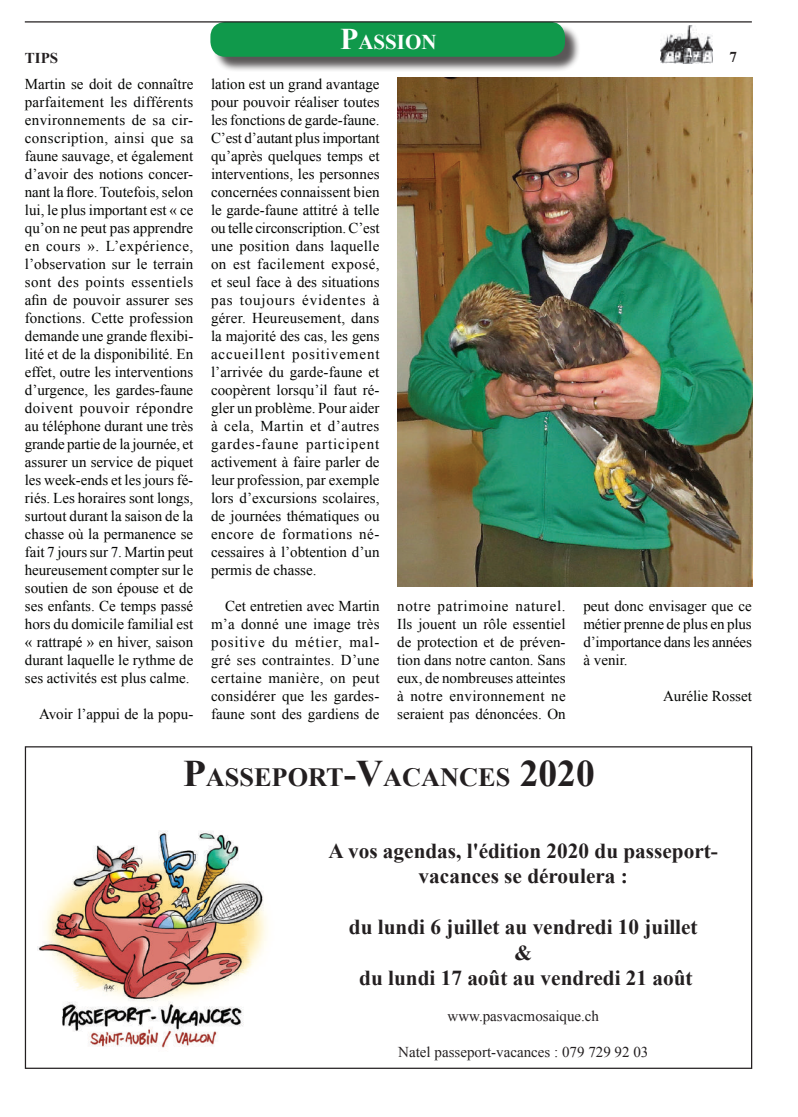
<style>
.page{position:relative;width:798px;height:1117px;background:#fff}
.page>*{position:absolute;margin:0;border:0;box-sizing:border-box;transform-origin:0 0}
.t1{font:700 26.25px "Times New Roman";color:#231f20}
.t2{font:700 21.25px/25.5px "Times New Roman";color:#231f20;text-align:center}
.t3{font:700 21px "Times New Roman";color:#fff}
.t4{font:15px/18px "Times New Roman";color:#040503;text-align:justify}
.t5{font:15px "Times New Roman";color:#231f20}
.t6{font:700 15px "Times New Roman";color:#231f20}
.s1{font-size:30px}
.s2{font-size:37.5px}
</style>
<div class="page">
<div style="left:212px;top:24px;width:368px;height:48px;background:#231f20;opacity:.75"></div>
<div style="left:210px;top:22px;width:354px;height:35px;background:#10994b;border-radius:15px"></div>
<img style="left:660px;top:26px;width:52px;height:37px">
<hr style="left:25px;top:21px;width:726px;height:2px;background:#231f20">
<img style="left:397px;top:78px;width:355px;height:508px">
<img style="left:37px;top:831px;width:231px;height:217px">
<h3 class="t3" style="left:340px;top:28px;width:98px"><span class="s1">P</span>ASSION</h3>
<p class="t6" style="left:25px;top:47px;width:35px">TIPS</p>
<p class="t6" style="left:729px;top:47px;width:9px">7</p>
<p class="t4" style="left:25px;top:74px;width:170px">Martin se doit de connaître parfaitement les différents environnements de sa cir&shy;conscription, ainsi que sa faune sauvage, et également d’avoir des notions concer&shy;nant la flore. Toutefois, selon lui, le plus important est « ce qu’on ne peut pas apprendre en cours ». L’expérience, l’observation sur le terrain sont des points essentiels afin de pouvoir assurer ses fonctions. Cette profession demande une grande flexibi&shy;lité et de la disponibilité. En effet, outre les interventions d’urgence, les gardes-faune doivent pouvoir répondre au téléphone durant une très grande partie de la journée, et assurer un service de piquet les week-ends et les jours fé&shy;riés. Les horaires sont longs, surtout durant la saison de la chasse où la permanence se fait 7 jours sur 7. Martin peut heureusement compter sur le soutien de son épouse et de ses enfants. Ce temps passé hors du domicile familial est « rattrapé » en hiver, saison durant laquelle le rythme de ses activités est plus calme.</p>
<p class="t4" style="left:39px;top:704px;width:156px">Avoir l’appui de la popu-</p>
<p class="t4" style="left:211px;top:74px;width:170px">lation est un grand avantage pour pouvoir réaliser toutes les fonctions de garde-faune.<br>C’est d’autant plus important qu’après quelques temps et interventions, les personnes concernées connaissent bien le garde-faune attitré à telle ou telle circonscription. C’est une position dans laquelle on est facilement exposé, et seul face à des situations pas toujours évidentes à gérer. Heureusement, dans la majorité des cas, les gens accueillent positivement l’arrivée du garde-faune et coopèrent lorsqu’il faut ré&shy;gler un problème. Pour aider à cela, Martin et d’autres gardes-faune participent activement à faire parler de leur profession, par exemple lors d’excursions scolaires, de journées thématiques ou encore de formations né&shy;cessaires à l’obtention d’un permis de chasse.</p>
<p class="t4" style="left:211px;top:596px;width:170px;text-indent:14px">Cet entretien avec Martin m’a donné une image très positive du métier, mal&shy;gré ses contraintes. D’une certaine manière, on peut considérer que les gardes&shy;faune sont des gardiens de</p>
<p class="t4" style="left:397px;top:596px;width:170px">notre patrimoine naturel.<br>Ils jouent un rôle essentiel de protection et de préven&shy;tion dans notre canton. Sans eux, de nombreuses atteintes à notre environnement ne seraient pas dénoncées. On</p>
<h1 class="t1" style="left:183px;top:759px;width:413px"><span class="s2">P</span>ASSEPORT<span class="s2">-V</span>ACANCES <span class="s2">2020</span></h1>
<p class="t4" style="left:583px;top:596px;width:170px">peut donc envisager que ce métier prenne de plus en plus d’importance dans les années à venir.</p>
<p class="t4" style="left:662px;top:686px;width:90px">Aurélie Rosset</p>
<h2 class="t2" style="left:328px;top:837px;width:391px">A vos agendas, l'édition 2020 du passeport&shy;vacances se déroulera :</h2>
<h2 class="t2" style="left:349px;top:913px;width:350px">du lundi 6 juillet au vendredi 10 juillet &amp;<br>du lundi 17 août au vendredi 21 août</h2>
<p class="t5" style="left:447px;top:1005px;width:153px">www.pasvacmosaique.ch</p>
<p class="t5" style="left:398px;top:1041px;width:251px">Natel passeport-vacances : 079 729 92 03</p>
</div>
